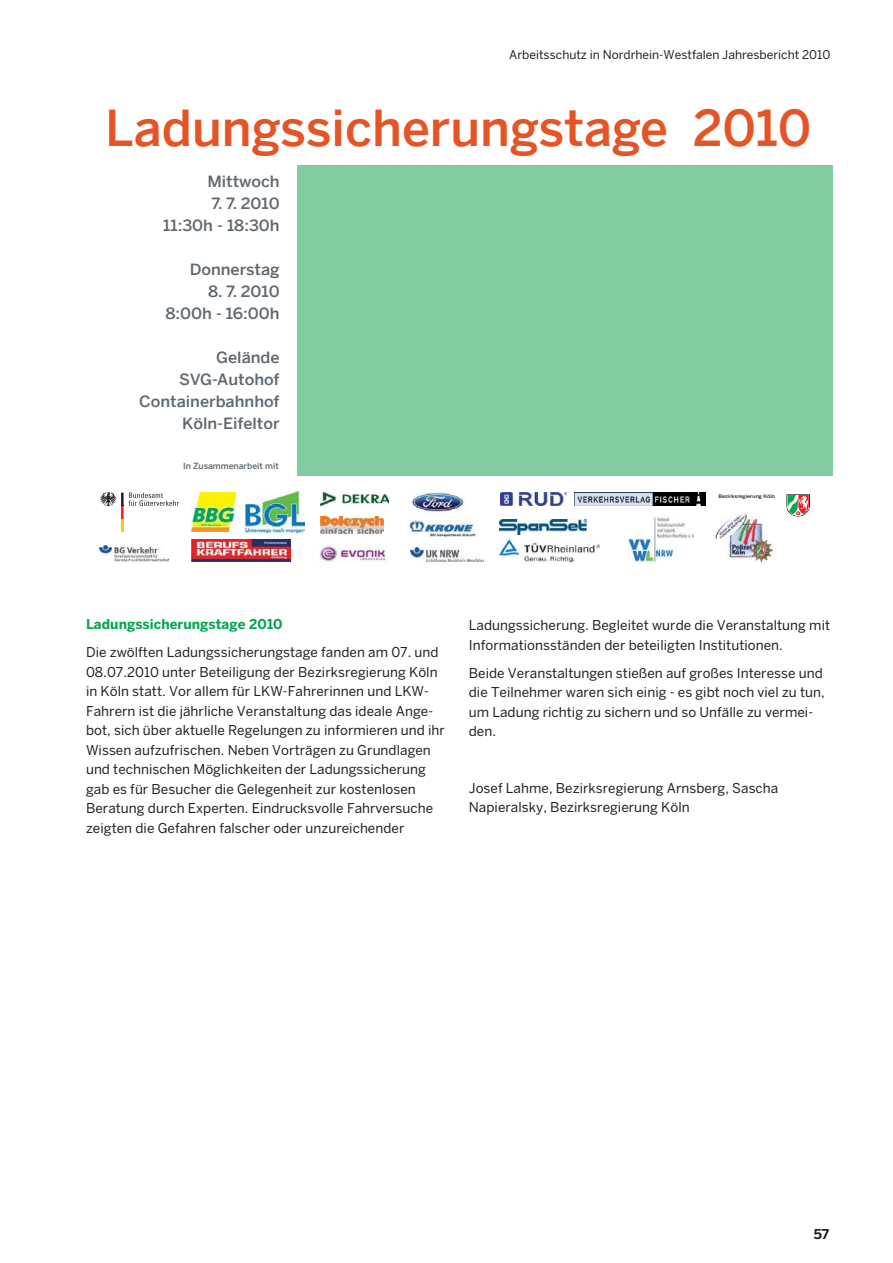
<style>
.page{position:relative;width:893px;height:1263px;background:#fff}
.page>*{position:absolute;margin:0;border:0;box-sizing:border-box;transform-origin:0 0}
.t1{font:500 49.5px "Benton Sans";color:#e55425}
.t2{font:500 15.6px/22px "Benton Sans";color:#606970;text-align:right;scale:1.04 1}
.t3{font:13.5px/19.5px "Benton Sans";letter-spacing:.005em;color:#231f20}
.t4{font:700 13.5px "Benton Sans";letter-spacing:.005em;color:#00a54f}
.t5{font:700 13.5px "Benton Sans";color:#231f20}
.t6{font:12px "Benton Sans";color:#231f20}
.t7{font:500 8.55px "Benton Sans";color:#606970}
.t8{font:500 4.95px "Benton Sans";color:#231f20;scale:1.1 1}
</style>
<div class="page">
<svg style="left:100px;top:492px;width:100px;height:40px"></svg>
<img style="left:191px;top:492px;width:45px;height:39px">
<img style="left:245px;top:492px;width:59px;height:41px">
<svg style="left:786px;top:494px;width:24px;height:22px"></svg>
<img style="left:320px;top:493px;width:69px;height:12px">
<img style="left:320px;top:516px;width:64px;height:17px">
<img style="left:318px;top:545px;width:68px;height:18px">
<img style="left:412px;top:492px;width:53px;height:20px">
<img style="left:409px;top:521px;width:66px;height:15px">
<img style="left:500px;top:493px;width:66px;height:13px">
<img style="left:410px;top:547px;width:73px;height:14px">
<img style="left:99px;top:545px;width:70px;height:17px">
<img style="left:500px;top:540px;width:100px;height:22px">
<img style="left:628px;top:517px;width:66px;height:44px">
<img style="left:715px;top:512px;width:58px;height:50px">
<img style="left:575px;top:492px;width:130px;height:13px">
<img style="left:500px;top:520px;width:86px;height:14px">
<img style="left:191px;top:539px;width:100px;height:22px">
<div style="left:297px;top:165px;width:536px;height:311px;background:#83cba0"></div>
<p class="t6" style="left:509px;top:47px;width:322px">Arbeitsschutz in Nordrhein-Westfalen Jahresbericht 2010</p>
<h1 class="t1" style="left:105px;top:98px;width:708px">Ladungssicherungstage 2010</h1>
<p class="t2" style="left:207px;top:170px;width:71px">Mittwoch</p>
<p class="t2" style="left:163px;top:192px;width:113px">7. 7. 2010<br>11:30h - 18:30h</p>
<p class="t2" style="left:190px;top:258px;width:88px">Donnerstag</p>
<p class="t2" style="left:165px;top:280px;width:111px">8. 7. 2010<br>8:00h - 16:00h</p>
<p class="t2" style="left:139px;top:346px;width:137px">Gelände<br>SVG-Autohof<br>Containerbahnhof<br>Köln-Eifeltor</p>
<p class="t7" style="left:183px;top:461px;width:97px">In Zusammenarbeit mit</p>
<p class="t8" style="left:718px;top:493px;width:53px">Bezirksregierung Köln</p>
<p class="t4" style="left:86px;top:616px;width:198px">Ladungssicherungstage 2010</p>
<p class="t3" style="left:86px;top:642px;width:360px">Die zwölften Ladungssicherungstage fanden am 07. und 08.07.2010 unter Beteiligung der Bezirksregierung Köln in Köln statt. Vor allem für LKW-Fahrerinnen und LKW-Fahrern ist die jährliche Veranstaltung das ideale Ange&shy;bot, sich über aktuelle Regelungen zu informieren und ihr Wissen aufzufrischen. Neben Vorträgen zu Grundlagen und technischen Möglichkeiten der Ladungssicherung gab es für Besucher die Gelegenheit zur kostenlosen Beratung durch Experten. Eindrucksvolle Fahrversuche zeigten die Gefahren falscher oder unzureichender</p>
<p class="t3" style="left:469px;top:616px;width:363px">Ladungssicherung. Begleitet wurde die Veranstaltung mit<br>Informationsständen der beteiligten Institutionen.</p>
<p class="t3" style="left:469px;top:663px;width:358px">Beide Veranstaltungen stießen auf großes Interesse und die Teilnehmer waren sich einig - es gibt noch viel zu tun, um Ladung richtig zu sichern und so Unfälle zu vermei&shy;den.</p>
<p class="t3" style="left:469px;top:778px;width:311px">Josef Lahme, Bezirksregierung Arnsberg, Sascha<br>Napieralsky, Bezirksregierung Köln</p>
<p class="t5" style="left:814px;top:1226px;width:17px">57</p>
</div>
